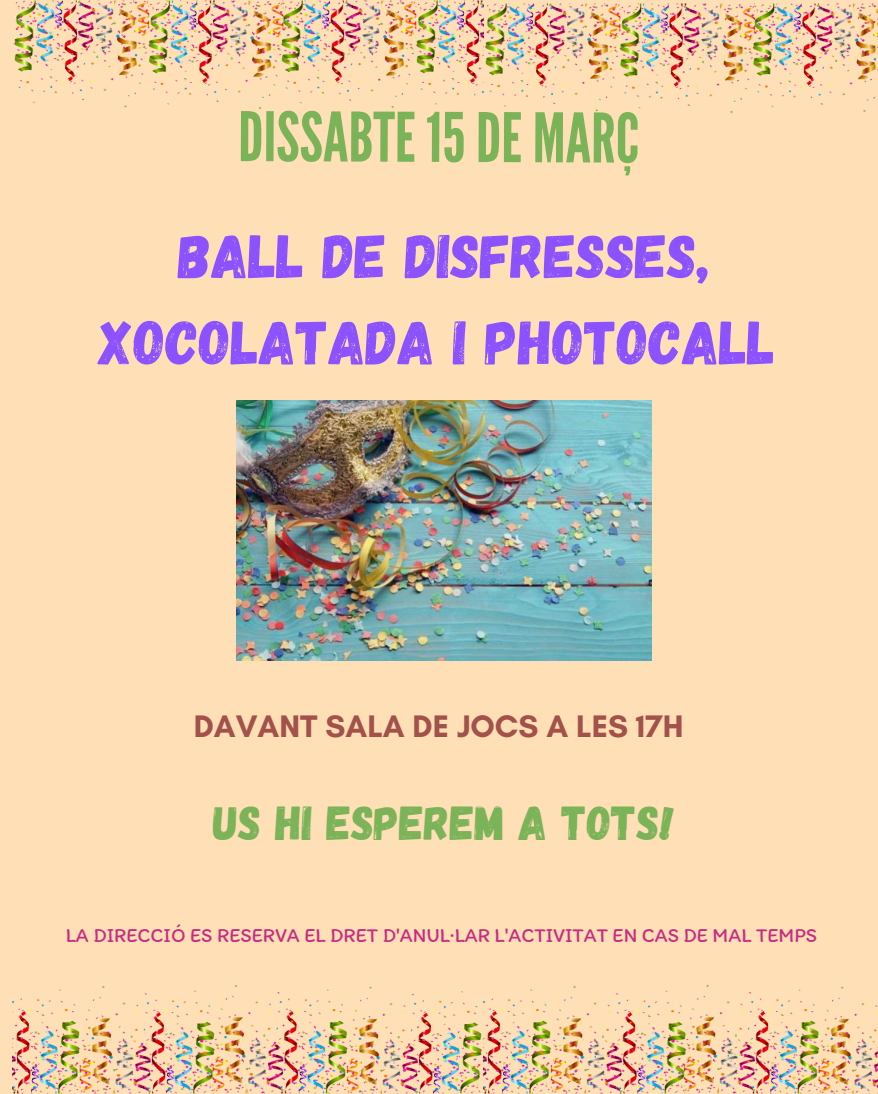
<style>
.page{position:relative;width:878px;height:1094px;background:#fff}
.page>*{position:absolute;margin:0;border:0;box-sizing:border-box;transform-origin:0 0}
.t1{font:68.1px "League Gothic";letter-spacing:-.005em;color:#7bb358}
.t2{font:61.65px/86.2px "Gagalin";color:#8c52ff;text-align:center}
.t3{font:47.62px "Gagalin";color:#7bb358}
.t4{font:700 31.72px "Glacial Indifference";color:#a2514b}
.t5{font:20.17px "Itim";color:#c72c83}
</style>
<div class="page">
<div style="left:0;top:0;width:878px;height:1093px;background:#ffdfb5"></div>
<img style="left:12px;top:984px;width:866px;height:109px">
<img style="left:483px;top:4px;width:395px;height:110px">
<img style="left:13px;top:0;width:470px;height:110px">
<img style="left:237px;top:400px;width:414px;height:261px">
<p class="t1" style="left:238px;top:98px;width:403px">DISSABTE 15DE MARÇ</p>
<p class="t2" style="left:98px;top:210px;width:678px">BALL DE DISFRESSES,<br>XOCOLATADA I PHOTOCALL</p>
<h1 class="t4" style="left:194px;top:707px;width:491px">DAVANT SALA DE JOCS A LES 17H</h1>
<h1 class="t3" style="left:214px;top:792px;width:462px">US HI ESPEREM A TOTS!</h1>
<p class="t5" style="left:66px;top:922px;width:753px">LA DIRECCIÓ ES RESERVA EL DRET D'ANUL·LAR L'ACTIVITAT EN CAS DE MAL TEMPS</p>
</div>
